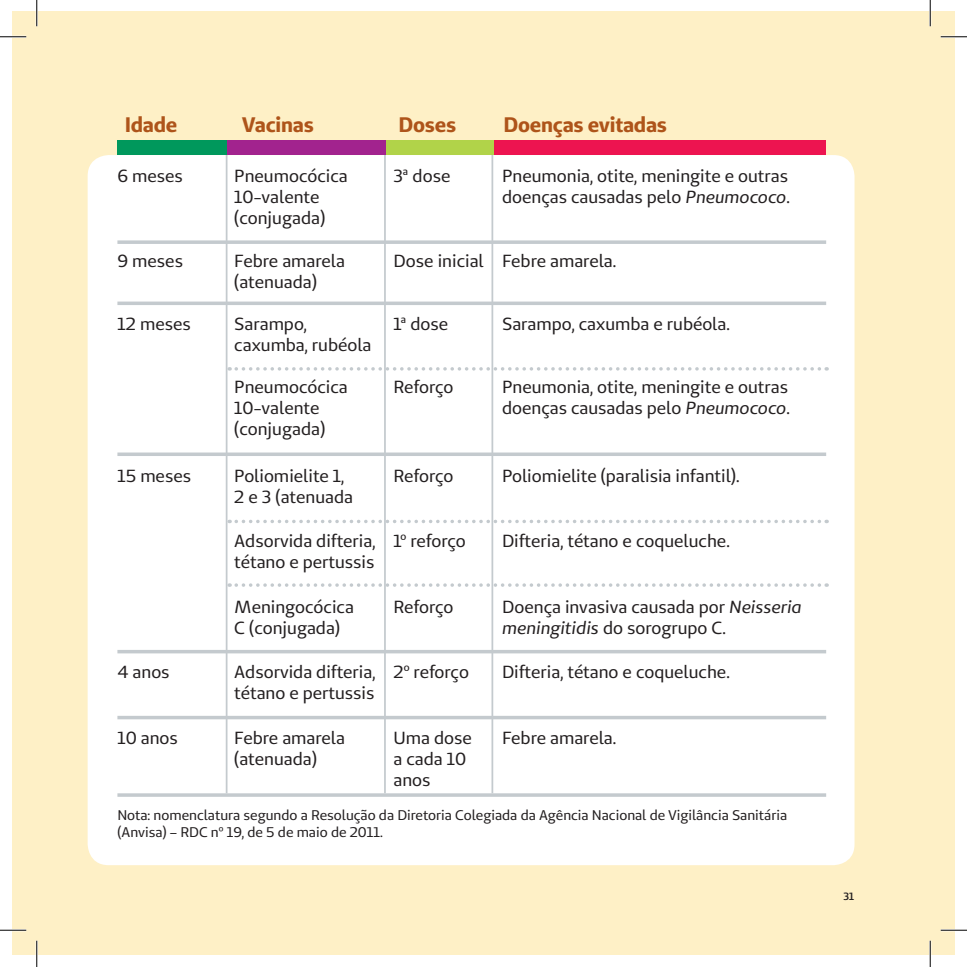
<style>
.page{position:relative;width:967px;height:967px;background:#fff}
.page>*{position:absolute;margin:0;border:0;box-sizing:border-box;transform-origin:0 0}
.t1{font:700 21px "Unimed Sans";letter-spacing:-.01em;color:#ae541a}
.t2{font:17.5px/21px "Unimed Sans";color:#231f20}
.t3{font:14px/16.8px "Unimed Sans";color:#231f20}
.t4{font:600 10.5px "Unimed Sans";color:#231f20}
.s1{font-style:italic}
</style>
<div class="page">
<div style="left:12px;top:12px;width:25px;height:942px;background:#fef0c6"></div>
<div style="left:37px;top:12px;width:917px;height:942px;background:#fef0c6"></div>
<div style="left:88px;top:155px;width:766px;height:710px;background:#fff;border-radius:21px"></div>
<hr style="left:226px;top:141px;width:1px;height:652px;background:#c4cace">
<hr style="left:384px;top:141px;width:2px;height:652px;background:#c4cace">
<hr style="left:491px;top:141px;width:2px;height:652px;background:#c4cace">
<div style="left:117px;top:140px;width:109px;height:15px;background:#00985c"></div>
<div style="left:227px;top:140px;width:159px;height:15px;background:#a2238e"></div>
<div style="left:484px;top:140px;width:342px;height:15px;background:#ed1450"></div>
<div style="left:386px;top:140px;width:108px;height:15px;background:#b1d349"></div>
<svg style="left:236px;top:367px;width:591px;height:3px"></svg>
<svg style="left:236px;top:519px;width:591px;height:4px"></svg>
<svg style="left:236px;top:583px;width:591px;height:3px"></svg>
<svg style="left:117px;top:240px;width:709px;height:4px;background:#cad0d3"></svg>
<svg style="left:117px;top:301px;width:709px;height:4px;background:#ccd1d4"></svg>
<svg style="left:117px;top:452px;width:709px;height:4px;background:#cbd0d4"></svg>
<hr style="left:117px;top:650px;width:709px;height:3px;background:#c4cace">
<svg style="left:117px;top:715px;width:709px;height:4px;fill:#c4cace"></svg>
<hr style="left:117px;top:793px;width:709px;height:3px;background:#c4cace">
<hr style="left:0;top:36px;width:26px;height:2px;background:#fff">
<hr style="left:940px;top:36px;width:26px;height:2px;background:#fff">
<hr style="left:0;top:929px;width:26px;height:2px;background:#fff">
<hr style="left:940px;top:929px;width:26px;height:2px;background:#fff">
<hr style="left:36px;top:0;width:2px;height:26px;background:#fff">
<hr style="left:36px;top:940px;width:2px;height:26px;background:#fff">
<hr style="left:929px;top:0;width:2px;height:26px;background:#fff">
<hr style="left:929px;top:940px;width:2px;height:26px;background:#fff">
<svg style="left:0;top:36px;width:26px;height:1px"></svg>
<svg style="left:940px;top:36px;width:26px;height:1px"></svg>
<svg style="left:0;top:929px;width:26px;height:1px"></svg>
<svg style="left:940px;top:929px;width:26px;height:1px"></svg>
<svg style="left:36px;top:0;width:1px;height:26px"></svg>
<svg style="left:36px;top:940px;width:1px;height:26px"></svg>
<svg style="left:929px;top:0;width:1px;height:26px"></svg>
<svg style="left:929px;top:940px;width:1px;height:26px"></svg>
<p class="t1" style="left:125px;top:111px;width:54px">Idade</p>
<p class="t1" style="left:242px;top:111px;width:74px">Vacinas</p>
<p class="t1" style="left:398px;top:111px;width:59px">Doses</p>
<p class="t1" style="left:503px;top:111px;width:165px">Doenças evitadas</p>
<p class="t2" style="left:117px;top:165px;width:67px">6 meses</p>
<p class="t2" style="left:393px;top:165px;width:58px">3ª dose</p>
<p class="t2" style="left:234px;top:165px;width:115px">Pneumocócica<br>10-valente (conjugada)</p>
<p class="t2" style="left:234px;top:250px;width:112px">Febre amarela (atenuada)</p>
<p class="t2" style="left:234px;top:313px;width:139px">Sarampo, caxumba, rubéola</p>
<p class="t2" style="left:502px;top:165px;width:289px">Pneumonia, otite, meningite e outras doenças causadas pelo <span class="s1">Pneumococo</span>.</p>
<p class="t2" style="left:393px;top:250px;width:92px">Dose inicial</p>
<p class="t2" style="left:502px;top:250px;width:116px">Febre amarela.</p>
<p class="t2" style="left:117px;top:250px;width:67px">9 meses</p>
<p class="t2" style="left:502px;top:313px;width:229px">Sarampo, caxumba e rubéola.</p>
<p class="t2" style="left:393px;top:313px;width:56px">1ª dose</p>
<p class="t2" style="left:117px;top:313px;width:75px">12 meses</p>
<p class="t2" style="left:234px;top:376px;width:115px">Pneumocócica<br>10-valente (conjugada)</p>
<p class="t2" style="left:393px;top:376px;width:61px">Reforço</p>
<p class="t2" style="left:502px;top:376px;width:289px">Pneumonia, otite, meningite e outras doenças causadas pelo <span class="s1">Pneumococo</span>.</p>
<p class="t2" style="left:117px;top:464px;width:75px">15 meses</p>
<p class="t2" style="left:234px;top:464px;width:120px">Poliomielite 1,<br>2 e 3 (atenuada</p>
<p class="t2" style="left:234px;top:530px;width:143px">Adsorvida difteria, tétano e pertussis</p>
<p class="t2" style="left:393px;top:464px;width:61px">Reforço</p>
<p class="t2" style="left:393px;top:530px;width:74px">1º reforço</p>
<p class="t2" style="left:502px;top:464px;width:239px">Poliomielite (paralisia infantil).</p>
<p class="t2" style="left:502px;top:530px;width:229px">Difteria, tétano e coqueluche.</p>
<p class="t2" style="left:234px;top:595px;width:121px">Meningocócica<br>C (conjugada)</p>
<p class="t2" style="left:393px;top:595px;width:61px">Reforço</p>
<p class="t2" style="left:502px;top:595px;width:301px">Doença invasiva causada por <span class="s1">Neisseria meningitidis</span> do sorogrupo C.</p>
<p class="t2" style="left:117px;top:660px;width:54px">4 anos</p>
<p class="t2" style="left:117px;top:726px;width:62px">10 anos</p>
<p class="t2" style="left:234px;top:660px;width:143px">Adsorvida difteria, tétano e pertussis</p>
<p class="t2" style="left:234px;top:726px;width:112px">Febre amarela (atenuada)</p>
<p class="t2" style="left:393px;top:660px;width:77px">2º reforço</p>
<p class="t2" style="left:393px;top:726px;width:80px">Uma dose a cada 10 anos</p>
<p class="t2" style="left:502px;top:660px;width:229px">Difteria, tétano e coqueluche.</p>
<p class="t2" style="left:502px;top:726px;width:116px">Febre amarela.</p>
<p class="t3" style="left:117px;top:806px;width:671px">Nota: nomenclatura segundo a Resolução da Diretoria Colegiada da Agência Nacional de Vigilância Sanitária (Anvisa) – RDC nº 19, de 5 de maio de 2011.</p>
<p class="t4" style="left:843px;top:889px;width:12px">31</p>
</div>
